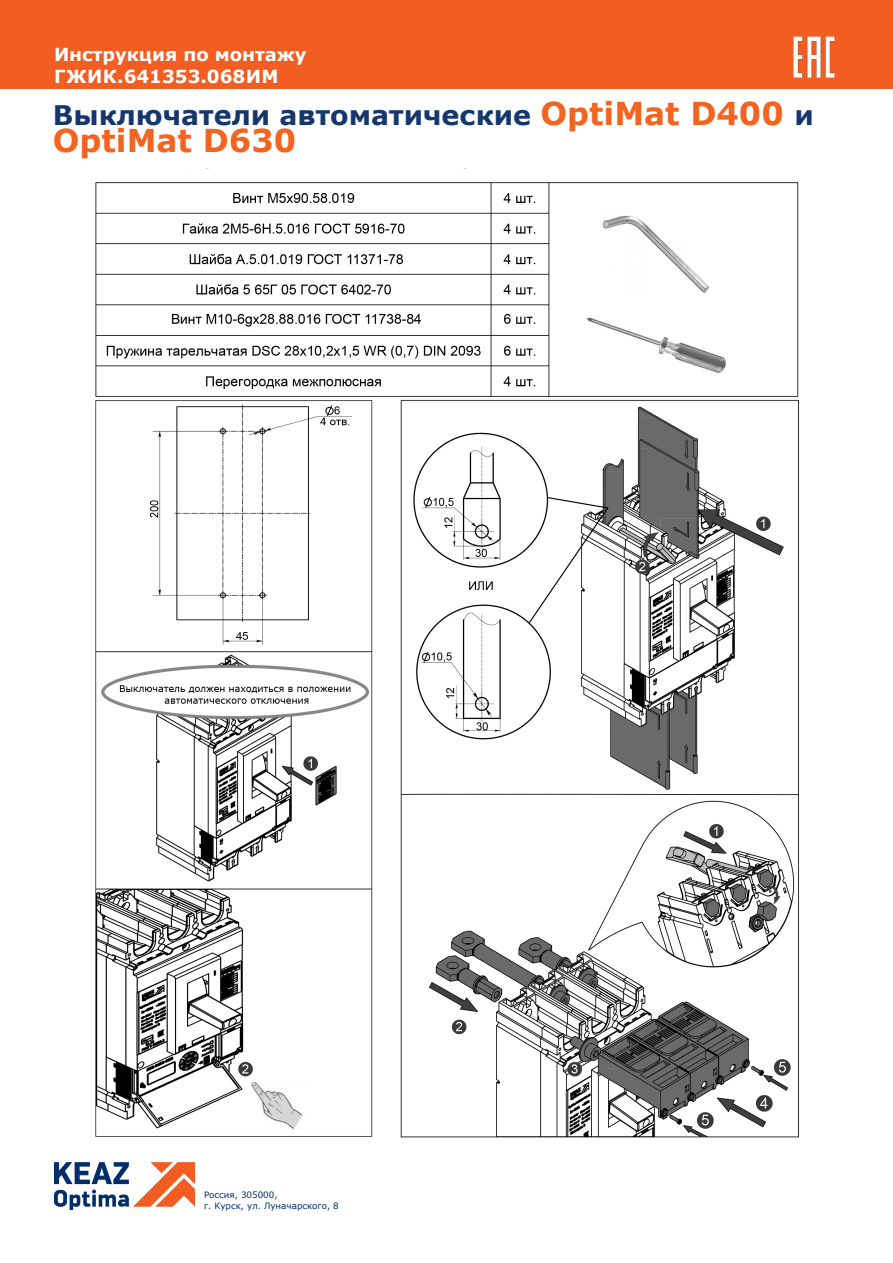
<style>
.page{position:relative;width:893px;height:1263px;background:#fff}
.page>*{position:absolute;margin:0;border:0;box-sizing:border-box;transform-origin:0 0}
.Заголовок_2{font:700 31.5px "Verdana";color:#f36421}
.Заголовок_2-2{font:700 27px "Verdana";color:#16376d}
.t1{font:700 18px "Verdana";color:#fff}
.Обычный{font:8.7px "Verdana";color:#002e6b}
.s1{font-size:31.5px;color:#f36421}
</style>
<div class="page">
<div style="left:0;top:0;width:893px;height:89px;background:#f25d21"></div>
<svg style="left:54px;top:1162px;width:141px;height:47px"></svg>
<img style="left:793px;top:36px;width:42px;height:42px">
<img style="left:95px;top:182px;width:704px;height:956px">
<p class="t1" style="left:54px;top:42px;width:254px">Инструкция по монтажу</p>
<p class="t1" style="left:54px;top:64px;width:226px">ГЖИК.641353.068ИМ</p>
<p class="Заголовок_2-2" style="left:53px;top:96px;width:763px">Выключатели автоматические <span class="s1">OptiMat D400</span> и</p>
<p class="Заголовок_2" style="left:53px;top:118px;width:245px">OptiMat D630</p>
<p class="Обычный" style="left:204px;top:1189px;width:75px">Россия, 305000,</p>
<p class="Обычный" style="left:204px;top:1199px;width:136px">г. Курск, ул. Луначарского, 8</p>
</div>
